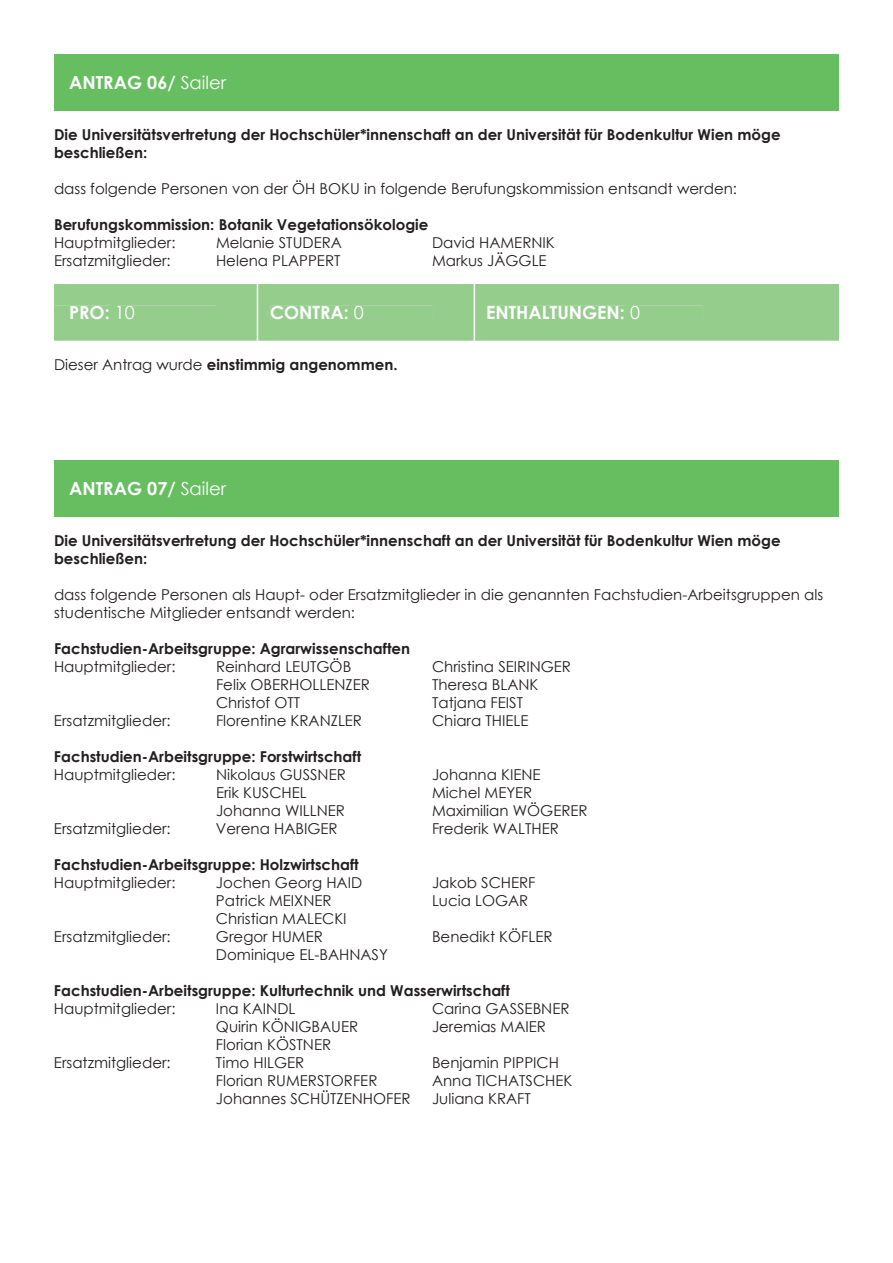
<style>
.page{position:relative;width:893px;height:1263px;background:#fff}
.page>*{position:absolute;margin:0;border:0;box-sizing:border-box;transform-origin:0 0}
.t1{font:700 18px "Century Gothic";color:#fff}
.t2{font:15px/18px "Century Gothic";color:#231f20}
.t3{font:700 15px/18px "Century Gothic";color:#231f20}
.s1{font-weight:400}
</style>
<div class="page">
<div style="left:54px;top:54px;width:785px;height:57px;background:#67be61"></div>
<div style="left:54px;top:284px;width:785px;height:57px;background:#95cd8d"></div>
<div style="left:54px;top:306px;width:56px;height:13px;background:#95cd8d"></div>
<div style="left:117px;top:306px;width:99px;height:13px;background:#95cd8d"></div>
<div style="left:271px;top:306px;width:78px;height:13px;background:#95cd8d"></div>
<div style="left:354px;top:306px;width:78px;height:13px;background:#95cd8d"></div>
<div style="left:487px;top:306px;width:138px;height:13px;background:#95cd8d"></div>
<div style="left:631px;top:306px;width:71px;height:13px;background:#95cd8d"></div>
<hr style="left:257px;top:284px;width:1px;height:57px;background:#fff">
<hr style="left:474px;top:284px;width:1px;height:57px;background:#fff">
<div style="left:54px;top:460px;width:785px;height:57px;background:#67be61"></div>
<p class="t1" style="left:69px;top:69px;width:159px">ANTRAG 06/ <span class="s1">Sailer</span></p>
<p class="t3" style="left:54px;top:125px;width:728px">Die Universitätsvertretung der Hochschüler*innenschaft an der Universität für Bodenkultur Wien möge beschließen:</p>
<p class="t2" style="left:54px;top:179px;width:685px">dass folgende Personen von der ÖH BOKU in folgende Berufungskommission entsandt werden:</p>
<p class="t3" style="left:54px;top:215px;width:376px">Berufungskommission: Botanik Vegetationsökologie</p>
<p class="t2" style="left:54px;top:233px;width:123px">Hauptmitglieder:</p>
<p class="t2" style="left:216px;top:233px;width:127px">Melanie STUDERA</p>
<p class="t2" style="left:432px;top:233px;width:124px">David HAMERNIK</p>
<p class="t2" style="left:54px;top:251px;width:118px">Ersatzmitglieder:</p>
<p class="t2" style="left:216px;top:251px;width:126px">Helena PLAPPERT</p>
<p class="t2" style="left:432px;top:251px;width:116px">Markus JÄGGLE</p>
<p class="t1" style="left:69px;top:299px;width:67px">PRO: <span class="s1">10</span></p>
<p class="t1" style="left:270px;top:299px;width:95px">CONTRA: <span class="s1">0</span></p>
<p class="t1" style="left:486px;top:299px;width:155px">ENTHALTUNGEN: <span class="s1">0</span></p>
<p class="t3" style="left:54px;top:355px;width:345px"><span class="s1">Dieser Antrag wurde</span> einstimmig angenommen.</p>
<p class="t1" style="left:69px;top:475px;width:159px">ANTRAG 07/ <span class="s1">Sailer</span></p>
<p class="t3" style="left:54px;top:531px;width:728px">Die Universitätsvertretung der Hochschüler*innenschaft an der Universität für Bodenkultur Wien möge beschließen:</p>
<p class="t2" style="left:54px;top:585px;width:771px">dass folgende Personen als Haupt- oder Ersatzmitglieder in die genannten Fachstudien-Arbeitsgruppen als studentische Mitglieder entsandt werden:</p>
<p class="t3" style="left:54px;top:639px;width:358px">Fachstudien-Arbeitsgruppe: Agrarwissenschaften</p>
<p class="t2" style="left:54px;top:657px;width:123px">Hauptmitglieder:</p>
<p class="t2" style="left:216px;top:657px;width:137px">Reinhard LEUTGÖB</p>
<p class="t2" style="left:432px;top:657px;width:141px">Christina SEIRINGER</p>
<p class="t2" style="left:216px;top:675px;width:155px">Felix OBERHOLLENZER</p>
<p class="t2" style="left:432px;top:675px;width:108px">Theresa BLANK</p>
<p class="t2" style="left:216px;top:693px;width:86px">Christof OTT</p>
<p class="t2" style="left:432px;top:693px;width:93px">Tatjana FEIST</p>
<p class="t2" style="left:54px;top:711px;width:118px">Ersatzmitglieder:</p>
<p class="t2" style="left:216px;top:711px;width:148px">Florentine KRANZLER</p>
<p class="t2" style="left:432px;top:711px;width:98px">Chiara THIELE</p>
<p class="t3" style="left:54px;top:747px;width:309px">Fachstudien-Arbeitsgruppe: Forstwirtschaft</p>
<p class="t2" style="left:54px;top:765px;width:123px">Hauptmitglieder:</p>
<p class="t2" style="left:216px;top:765px;width:131px">Nikolaus GUSSNER</p>
<p class="t2" style="left:432px;top:765px;width:110px">Johanna KIENE</p>
<p class="t2" style="left:216px;top:783px;width:92px">Erik KUSCHEL</p>
<p class="t2" style="left:432px;top:783px;width:102px">Michel MEYER</p>
<p class="t2" style="left:216px;top:801px;width:131px">Johanna WILLNER</p>
<p class="t2" style="left:432px;top:801px;width:157px">Maximilian WÖGERER</p>
<p class="t2" style="left:54px;top:819px;width:118px">Ersatzmitglieder:</p>
<p class="t2" style="left:216px;top:819px;width:123px">Verena HABIGER</p>
<p class="t2" style="left:432px;top:819px;width:128px">Frederik WALTHER</p>
<p class="t3" style="left:54px;top:855px;width:306px">Fachstudien-Arbeitsgruppe: Holzwirtschaft</p>
<p class="t2" style="left:54px;top:873px;width:123px">Hauptmitglieder:</p>
<p class="t2" style="left:216px;top:873px;width:148px">Jochen Georg HAID</p>
<p class="t2" style="left:432px;top:873px;width:105px">Jakob SCHERF</p>
<p class="t2" style="left:216px;top:891px;width:117px">Patrick MEIXNER</p>
<p class="t2" style="left:432px;top:891px;width:98px">Lucia LOGAR</p>
<p class="t2" style="left:216px;top:909px;width:132px">Christian MALECKI</p>
<p class="t2" style="left:54px;top:927px;width:118px">Ersatzmitglieder:</p>
<p class="t2" style="left:216px;top:927px;width:108px">Gregor HUMER</p>
<p class="t2" style="left:432px;top:927px;width:122px">Benedikt KÖFLER</p>
<p class="t2" style="left:216px;top:945px;width:173px">Dominique EL-BAHNASY</p>
<p class="t3" style="left:54px;top:981px;width:457px">Fachstudien-Arbeitsgruppe: Kulturtechnik und Wasserwirtschaft</p>
<p class="t2" style="left:54px;top:999px;width:123px">Hauptmitglieder:</p>
<p class="t2" style="left:216px;top:999px;width:81px">Ina KAINDL</p>
<p class="t2" style="left:432px;top:999px;width:139px">Carina GASSEBNER</p>
<p class="t2" style="left:216px;top:1017px;width:144px">Quirin KÖNIGBAUER</p>
<p class="t2" style="left:432px;top:1017px;width:115px">Jeremias MAIER</p>
<p class="t2" style="left:216px;top:1035px;width:117px">Florian KÖSTNER</p>
<p class="t2" style="left:54px;top:1053px;width:118px">Ersatzmitglieder:</p>
<p class="t2" style="left:216px;top:1053px;width:90px">Timo HILGER</p>
<p class="t2" style="left:432px;top:1053px;width:129px">Benjamin PIPPICH</p>
<p class="t2" style="left:216px;top:1071px;width:163px">Florian RUMERSTORFER</p>
<p class="t2" style="left:432px;top:1071px;width:142px">Anna TICHATSCHEK</p>
<p class="t2" style="left:216px;top:1089px;width:196px">Johannes SCHÜTZENHOFER</p>
<p class="t2" style="left:432px;top:1089px;width:100px">Juliana KRAFT</p>
</div>
